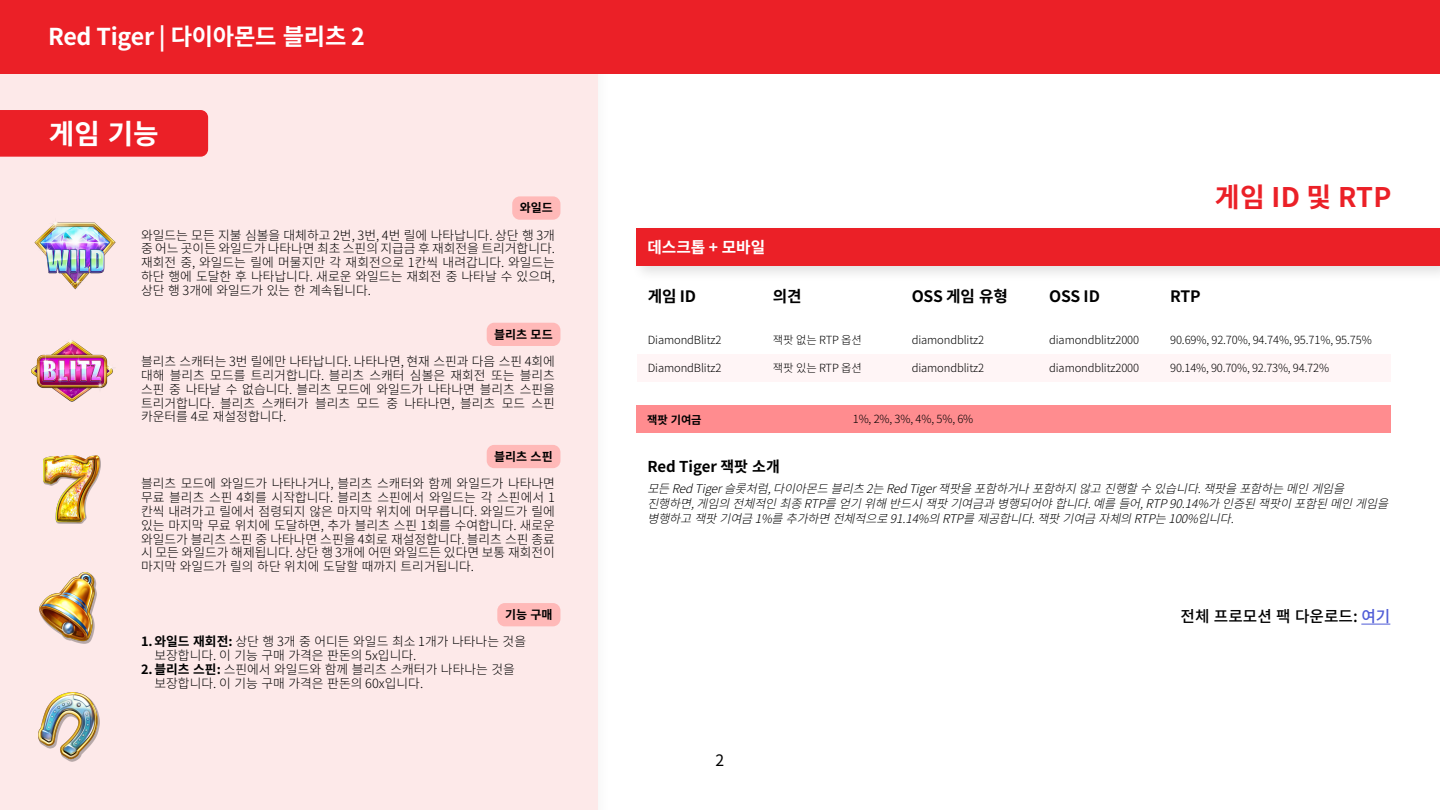
<style>
.page{position:relative;width:1440px;height:810px;background:#fff}
.page>*{position:absolute;margin:0;border:0;box-sizing:border-box;transform-origin:0 0}
.t1{font:700 27.75px "Noto Sans CJ Ktc";color:#fff}
.t2{font:700 27px "Noto Sans CJ Ktc";letter-spacing:.01em;color:#eb2027}
.t3{font:700 23.25px "Noto Sans CJ Ktc";letter-spacing:-.01em;color:#fff}
.t4{font:700 15.75px "Noto Sans CJ Ktc";letter-spacing:-.01em;color:#000}
.t5{font:500 15.75px "Noto Sans CJ Ktc";color:#000}
.t6{font:700 15.75px "Noto Sans CJ Ktc";color:#fff}
.t7{font:15.75px "Noto Sans CJ Ktc";color:#000}
.t8{font:700 15px "Noto Sans CJ Ktc";color:#000}
.t9{font:300 12.75px/13.9px "Noto Sans CJ Ktc";color:#000;text-align:justify}
.t10{font:italic 300 12px/15px "Noto Sans CJ Ktc";color:#000}
.t11{font:700 12px "Noto Sans CJ Ktc";color:#000}
.t12{font:300 11.25px "Noto Sans CJ Ktc";letter-spacing:-.01em;color:#000}
.t13{font:700 11.25px "Noto Sans CJ Ktc";color:#000}
.s1{font-weight:700}
.s2{color:#4f5cd6}
</style>
<div class="page">
<div style="left:0;top:0;width:598px;height:810px;background:#fde9e9"></div>
<div style="left:637px;top:354px;width:753px;height:28px;background:#fff5f6"></div>
<div style="left:636px;top:405px;width:754px;height:28px;background:#ff8c8f"></div>
<img style="left:34px;top:222px;width:82px;height:67px">
<img style="left:44px;top:455px;width:56px;height:68px">
<img style="left:40px;top:573px;width:57px;height:70px">
<img style="left:38px;top:693px;width:62px;height:69px">
<img style="left:32px;top:340px;width:82px;height:62px">
<div style="left:0;top:0;width:1440px;height:74px;background:#eb2027"></div>
<div style="left:0;top:110px;width:208px;height:47px;background:#eb2027"></div>
<div style="left:630px;top:223px;width:810px;height:59px;background:#000;opacity:.12"></div>
<div style="left:636px;top:229px;width:804px;height:37px;background:#eb2027"></div>
<div style="left:512px;top:196px;width:48px;height:24px;background:#ffb9b8;border-radius:8px"></div>
<div style="left:487px;top:323px;width:73px;height:23px;background:#ffb9b8;border-radius:8px"></div>
<div style="left:487px;top:445px;width:73px;height:23px;background:#ffb9b8;border-radius:8px"></div>
<div style="left:497px;top:603px;width:63px;height:23px;background:#ffb9b8;border-radius:8px"></div>
<svg style="left:1361px;top:624px;width:29px;height:1px"></svg>
<h3 class="t3" style="left:48px;top:24px;width:318px">Red Tiger | 다이아몬드 블리츠 2</h3>
<h1 class="t1" style="left:49px;top:118px;width:111px">게임 기능</h1>
<p class="t11" style="left:520px;top:201px;width:35px">와일드</p>
<p class="t9" style="left:141px;top:228px;width:416px">와일드는 모든 지불 심볼을 대체하고 2번, 3번, 4번 릴에 나타납니다. 상단 행 3개 중 어느 곳이든 와일드가 나타나면 최초 스핀의 지급금 후 재회전을 트리거합니다. 재회전 중, 와일드는 릴에 머물지만 각 재회전으로 1칸씩 내려갑니다. 와일드는 하단 행에 도달한 후 나타납니다. 새로운 와일드는 재회전 중 나타날 수 있으며, 상단 행 3개에 와일드가 있는 한 계속됩니다.</p>
<p class="t11" style="left:494px;top:328px;width:60px">블리츠 모드</p>
<p class="t9" style="left:141px;top:355px;width:416px">블리츠 스캐터는 3번 릴에만 나타납니다. 나타나면, 현재 스핀과 다음 스핀 4회에 대해 블리츠 모드를 트리거합니다. 블리츠 스캐터 심볼은 재회전 또는 블리츠 스핀 중 나타날 수 없습니다. 블리츠 모드에 와일드가 나타나면 블리츠 스핀을 트리거합니다. 블리츠 스캐터가 블리츠 모드 중 나타나면, 블리츠 모드 스핀 카운터를 4로 재설정합니다.</p>
<p class="t11" style="left:494px;top:450px;width:60px">블리츠 스핀</p>
<p class="t9" style="left:141px;top:477px;width:416px">블리츠 모드에 와일드가 나타나거나, 블리츠 스캐터와 함께 와일드가 나타나면 무료 블리츠 스핀 4회를 시작합니다. 블리츠 스핀에서 와일드는 각 스핀에서 1 칸씩 내려가고 릴에서 점령되지 않은 마지막 위치에 머무릅니다. 와일드가 릴에 있는 마지막 무료 위치에 도달하면, 추가 블리츠 스핀 1회를 수여합니다. 새로운 와일드가 블리츠 스핀 중 나타나면 스핀을 4회로 재설정합니다. 블리츠 스핀 종료 시 모든 와일드가 해제됩니다. 상단 행 3개에 어떤 와일드든 있다면 보통 재회전이 마지막 와일드가 릴의 하단 위치에 도달할 때까지 트리거됩니다.</p>
<p class="t11" style="left:505px;top:608px;width:49px">기능 구매</p>
<p class="t9" style="left:141px;top:635px;width:387px"><span class="s1">1.와일드 재회전:</span> 상단 행 3개 중 어디든 와일드 최소 1개가 나타나는 것을</p>
<p class="t9" style="left:155px;top:649px;width:263px">보장합니다. 이 기능 구매 가격은 판돈의 5x입니다.</p>
<p class="t9" style="left:141px;top:663px;width:375px"><span class="s1">2.블리츠 스핀:</span> 스핀에서 와일드와 함께 블리츠 스캐터가 나타나는 것을</p>
<p class="t9" style="left:155px;top:677px;width:270px">보장합니다. 이 기능 구매 가격은 판돈의 60x입니다.</p>
<p class="t6" style="left:647px;top:238px;width:119px">데스크톱 + 모바일</p>
<p class="t4" style="left:648px;top:288px;width:50px">게임 ID</p>
<p class="t12" style="left:648px;top:334px;width:75px">DiamondBlitz2</p>
<p class="t12" style="left:648px;top:361px;width:75px">DiamondBlitz2</p>
<p class="t4" style="left:773px;top:288px;width:30px">의견</p>
<p class="t12" style="left:773px;top:334px;width:91px">잭팟 없는 RTP 옵션</p>
<p class="t12" style="left:773px;top:361px;width:91px">잭팟 있는 RTP 옵션</p>
<p class="t4" style="left:912px;top:288px;width:98px">OSS 게임 유형</p>
<p class="t12" style="left:912px;top:334px;width:74px">diamondblitz2</p>
<p class="t12" style="left:912px;top:361px;width:74px">diamondblitz2</p>
<p class="t13" style="left:647px;top:413px;width:56px">잭팟 기여금</p>
<p class="t12" style="left:853px;top:413px;width:122px">1%, 2%, 3%, 4%, 5%, 6%</p>
<h2 class="t2" style="left:1215px;top:182px;width:178px">게임 ID 및 RTP</h2>
<p class="t4" style="left:1049px;top:288px;width:52px">OSS ID</p>
<p class="t12" style="left:1049px;top:334px;width:91px">diamondblitz2000</p>
<p class="t12" style="left:1049px;top:361px;width:91px">diamondblitz2000</p>
<p class="t4" style="left:1170px;top:288px;width:32px">RTP</p>
<p class="t12" style="left:1170px;top:334px;width:203px">90.69%, 92.70%, 94.74%, 95.71%, 95.75%</p>
<p class="t12" style="left:1170px;top:361px;width:160px">90.14%, 90.70%, 92.73%, 94.72%</p>
<p class="t8" style="left:647px;top:458px;width:134px">Red Tiger 잭팟 소개</p>
<p class="t10" style="left:647px;top:481px;width:750px">모든RedTiger슬롯처럼,다이아몬드블리츠2는RedTiger잭팟을포함하거나포함하지않고진행할수있습니다.잭팟을포함하는메인게임을 진행하면,게임의전체적인최종RTP를얻기위해반드시잭팟기여금과병행되어야합니다.예를들어,RTP90.14%가인증된잭팟이포함된메인게임을 병행하고잭팟기여금1%를추가하면전체적으로91.14%의RTP를제공합니다.잭팟기여금자체의RTP는100%입니다.</p>
<p class="t7" style="left:716px;top:751px;width:10px">2</p>
<p class="t5" style="left:1181px;top:607px;width:211px">전체 프로모션 팩 다운로드: <span class="s2">여기</span></p>
</div>
